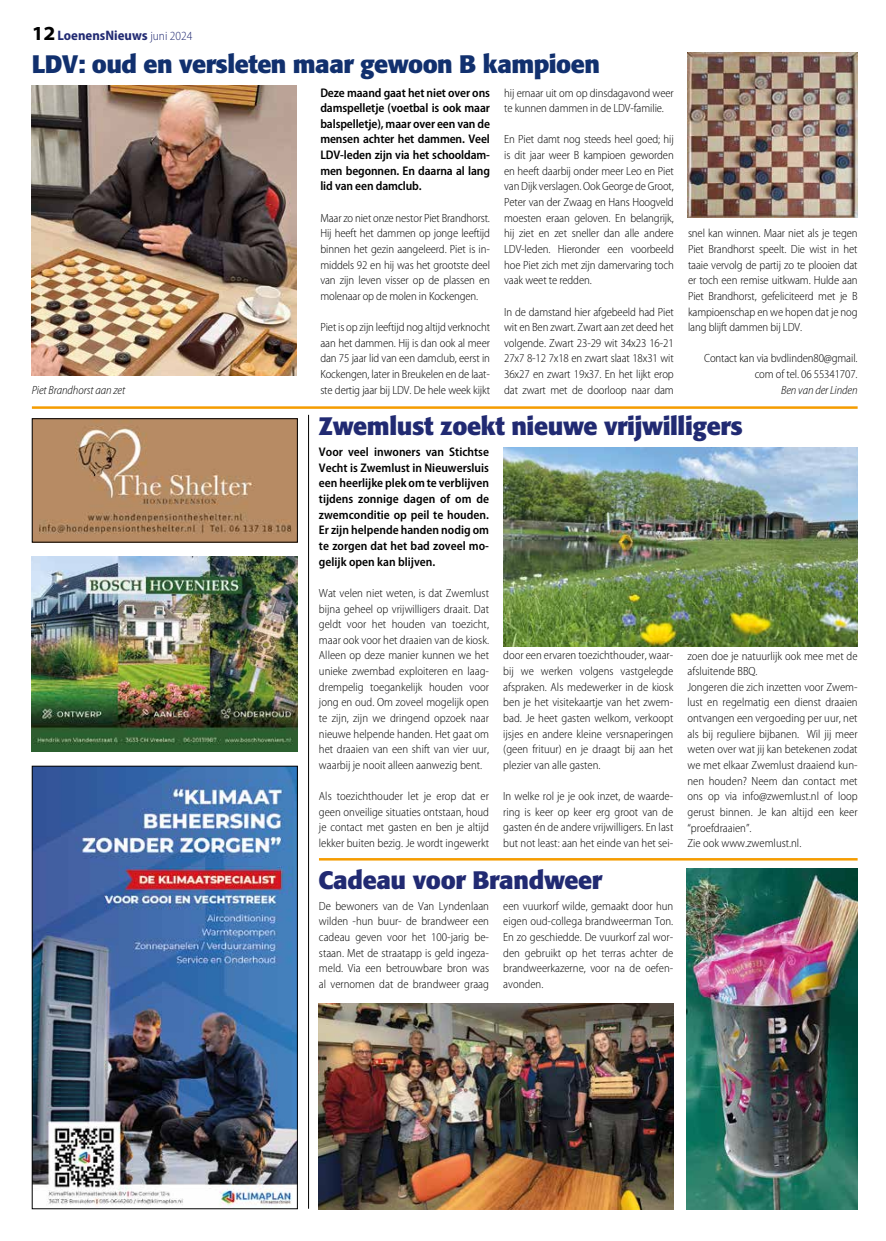
<style>
.page{position:relative;width:886px;height:1241px;background:#fff}
.page>*{position:absolute;margin:0;border:0;box-sizing:border-box;transform-origin:0 0}
.t1{font:700 25px "Formata";letter-spacing:-.015em;color:#212a72}
.t2{font:700 25px "Formata";letter-spacing:-.02em;color:#11306e}
.t3{font:700 semi-condensed 13.75px "Myriad Pro";color:#212a72}
.t4{font:600 semi-condensed 12.5px/15.6px "Myriad Pro";letter-spacing:-.005em;color:#000;text-align:justify}
.t5{font:300 semi-condensed 11.88px/15.6px "Myriad Pro";color:#000;text-align:justify}
.t6{font:italic 300 semi-condensed 11.88px "Myriad Pro";letter-spacing:-.01em;color:#000}
.s1{font-stretch:semi-expanded;font-size:20px;color:#000}
.s2{font-stretch:normal}
.s3{font-weight:300;font-size:12.5px}
</style>
<div class="page">
<hr style="left:308px;top:415px;width:1px;height:793px;background:#000">
<hr style="left:32px;top:406px;width:825px;height:3px;background:#f59c00">
<img style="left:503px;top:448px;width:354px;height:198px">
<img style="left:34px;top:767px;width:262px;height:439px">
<div style="left:32px;top:765px;width:266px;height:443px;border:1px solid #000"></div>
<img style="left:32px;top:557px;width:266px;height:194px">
<img style="left:688px;top:52px;width:170px;height:166px">
<img style="left:32px;top:85px;width:265px;height:290px">
<hr style="left:319px;top:857px;width:538px;height:3px;background:#f59c00">
<img style="left:34px;top:420px;width:262px;height:120px">
<div style="left:32px;top:418px;width:266px;height:124px;border:1px solid #000"></div>
<img style="left:687px;top:868px;width:170px;height:340px">
<img style="left:319px;top:1003px;width:354px;height:205px">
<p class="t3" style="left:32px;top:28px;width:162px"><span class="s1">12</span>LoenensNieuw<span class="s2">s</span> <span class="s3">juni 2024</span></p>
<h1 class="t2" style="left:32px;top:48px;width:570px">LDV: oud en versleten maar gewoon B kampioen</h1>
<p class="t4" style="left:320px;top:85px;width:171px">Deze maand gaat het niet over ons damspelletje (voetbal is ook maar balspelletje), maar over een van de mensen achter het dammen. Veel LDV-leden zijn via het schooldam&shy;men begonnen. En daarna al lang lid van een damclub.</p>
<p class="t5" style="left:320px;top:210px;width:171px">Maar zo niet onze nestor Piet Brandhorst.<br>Hij heeft het dammen op jonge leeftijd binnen het gezin aangeleerd. Piet is in&shy;middels 92 en hij was het grootste deel van zijn leven visser op de plassen en molenaar op de molen in Kockengen.</p>
<p class="t5" style="left:320px;top:319px;width:171px">Piet is op zijn leeftijd nog altijd verknocht aan het dammen. Hij is dan ook al meer dan 75 jaar lid van een damclub, eerst in Kockengen, later in Breukelen en de laat&shy;ste dertig jaar bij LDV. De hele week kijkt</p>
<p class="t5" style="left:504px;top:85px;width:171px">hij ernaar uit om op dinsdagavond weer te kunnen dammen in de LDV-familie.</p>
<p class="t5" style="left:504px;top:132px;width:171px">En Piet damt nog steeds heel goed; hij is dit jaar weer B kampioen geworden en heeft daarbij onder meer Leo en Piet van Dijk verslagen. Ook George de Groot, Peter van der Zwaag en Hans Hoogveld moesten eraan geloven. En belangrijk, hij ziet en zet sneller dan alle andere LDV-leden. Hieronder een voorbeeld hoe Piet zich met zijn damervaring toch vaak weet te redden.</p>
<p class="t5" style="left:504px;top:304px;width:171px">In de damstand hier afgebeeld had Piet wit en Ben zwart. Zwart aan zet deed het volgende. Zwart 23-29 wit 34x23 16-21<br>27x7 8-12 7x18 en zwart slaat 18x31 wit 36x27 en zwart 19x37. En het lijkt erop dat zwart met de doorloop naar dam</p>
<p class="t5" style="left:688px;top:226px;width:171px">snel kan winnen. Maar niet als je tegen Piet Brandhorst speelt. Die wist in het taaie vervolg de partij zo te plooien dat er toch een remise uitkwam. Hulde aan Piet Brandhorst, gefeliciteerd met je B kampioenschap en we hopen dat je nog lang blijft dammen bij LDV.</p>
<p class="t5" style="left:704px;top:351px;width:155px;text-align:right">Contact kan via bvdlinden80@gmail. com of tel. 06 55341707.</p>
<p class="t6" style="left:32px;top:383px;width:95px">Piet Brandhorst aan zet</p>
<p class="t6" style="left:781px;top:383px;width:78px">Ben van der Linden</p>
<h1 class="t1" style="left:319px;top:411px;width:426px">Zwemlust zoekt nieuwe vrijwilligers</h1>
<p class="t4" style="left:319px;top:444px;width:172px">Voor veel inwoners van Stichtse Vecht is Zwemlust in Nieuwersluis een heerlijke plek om te verblijven tijdens zonnige dagen of om de zwemconditie op peil te houden.<br>Er zijn helpende handen nodig om te zorgen dat het bad zoveel mo&shy;gelijk open kan blijven.</p>
<p class="t5" style="left:319px;top:585px;width:172px">Wat velen niet weten, is dat Zwemlust bijna geheel op vrijwilligers draait. Dat geldt voor het houden van toezicht, maar ook voor het draaien van de kiosk.<br>Alleen op deze manier kunnen we het unieke zwembad exploiteren en laag&shy;drempelig toegankelijk houden voor jong en oud. Om zoveel mogelijk open te zijn, zijn we dringend opzoek naar nieuwe helpende handen. Het gaat om het draaien van een shift van vier uur, waarbij je nooit alleen aanwezig bent.</p>
<p class="t5" style="left:319px;top:788px;width:172px">Als toezichthouder let je erop dat er geen onveilige situaties ontstaan, houd je contact met gasten en ben je altijd lekker buiten bezig. Je wordt ingewerkt</p>
<p class="t5" style="left:503px;top:648px;width:172px">door een ervaren toezichthouder, waar&shy;bij we werken volgens vastgelegde afspraken. Als medewerker in de kiosk ben je het visitekaartje van het zwem&shy;bad. Je heet gasten welkom, verkoopt ijsjes en andere kleine versnaperingen (geen frituur) en je draagt bij aan het plezier van alle gasten.</p>
<p class="t5" style="left:503px;top:788px;width:172px">In welke rol je je ook inzet, de waarde&shy;ring is keer op keer erg groot van de gasten én de andere vrijwilligers. En last but not least: aan het einde van het sei-</p>
<h1 class="t1" style="left:319px;top:864px;width:285px">Cadeau voor Brandweer</h1>
<p class="t5" style="left:319px;top:897px;width:172px">De bewoners van de Van Lyndenlaan wilden -hun buur- de brandweer een cadeau geven voor het 100-jarig be&shy;staan. Met de straatapp is geld ingeza&shy;meld. Via een betrouwbare bron was al vernomen dat de brandweer graag</p>
<p class="t5" style="left:503px;top:897px;width:172px">een vuurkorf wilde, gemaakt door hun eigen oud-collega brandweerman Ton.<br>En zo geschiedde. De vuurkorf zal wor&shy;den gebruikt op het terras achter de brandweerkazerne, voor na de oefen&shy;avonden.</p>
<p class="t5" style="left:687px;top:648px;width:172px;text-align:left">zoen doe je natuurlijk ook mee met de afsluitende BBQ.<br>Jongeren die zich inzetten voor Zwem&shy;lust en regelmatig een dienst draaien ontvangen een vergoeding per uur, net als bij reguliere bijbanen. Wil jij meer weten over wat jij kan betekenen zodat we met elkaar Zwemlust draaiend kun&shy;nen houden? Neem dan contact met ons op via info@zwemlust.nl of loop gerust binnen. Je kan altijd een keer “proefdraaien”.<br>Zie ook www.zwemlust.nl.</p>
</div>
